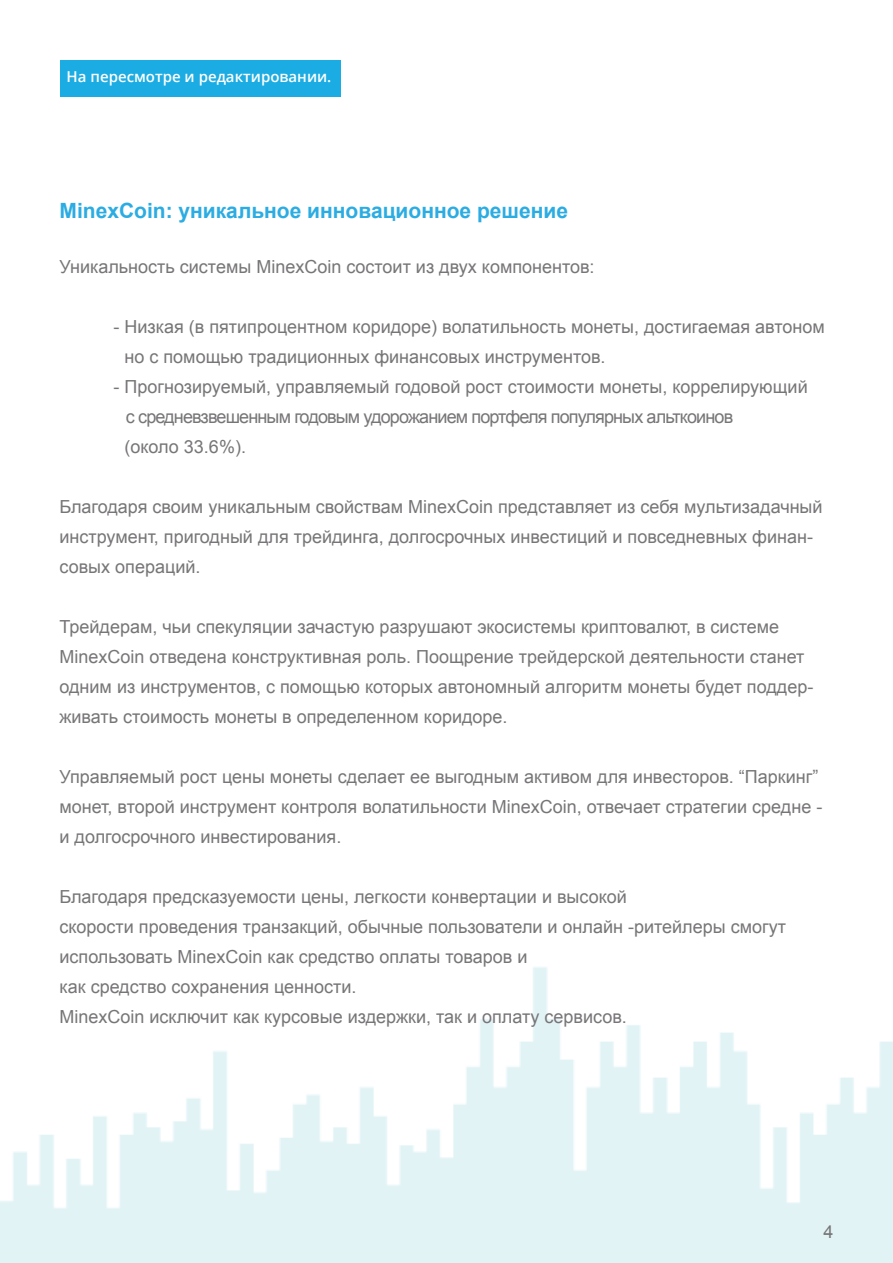
<style>
.page{position:relative;width:893px;height:1263px;background:#fff}
.page>*{position:absolute;margin:0;border:0;box-sizing:border-box;transform-origin:0 0}
.headline{font:700 21px "Arial";color:#2bace2}
.body{font:18px/30px "Arial";color:#777577}
.body-2{font:18px/30px "Arial";letter-spacing:-.025em;color:#777577}
.t1{font:600 15px "Open Sans";color:#fff}
</style>
<div class="page">
<img style="left:0;top:967px;width:893px;height:296px">
<div style="left:60px;top:60px;width:281px;height:37px;background:#1bace3"></div>
<p class="t1" style="left:67px;top:66px;width:266px">На пересмотре и редактировании.</p>
<p class="headline" style="left:60px;top:197px;width:510px">MinexCoin: уникальное инновационное решение</p>
<p class="body" style="left:60px;top:252px;width:537px">Уникальность системы MinexCoin состоит из двух компонентов:</p>
<p class="body" style="left:125px;top:312px;width:702px;text-indent:-11px">- Низкая (в пятипроцентном коридоре) волатильность монеты, достигаемая автоном но с помощью традиционных финансовых инструментов.</p>
<p class="body-2" style="left:125px;top:372px;width:685px;text-indent:-11px">- Прогнозируемый, управляемый годовой рост стоимости монеты, коррелирующий с средневзвешенным годовым удорожанием портфеля популярных альткоинов<br>(около 33.6%).</p>
<p class="body" style="left:60px;top:492px;width:765px">Благодаря своим уникальным свойствам MinexCoin представляет из себя мультизадачный инструмент, пригодный для трейдинга, долгосрочных инвестиций и повседневных финан&shy;совых операций.</p>
<p class="body" style="left:60px;top:612px;width:755px">Трейдерам, чьи спекуляции зачастую разрушают экосистемы криптовалют, в системе MinexCoin отведена конструктивная роль. Поощрение трейдерской деятельности станет одним из инструментов, с помощью которых автономный алгоритм монеты будет поддер&shy;живать стоимость монеты в определенном коридоре.</p>
<p class="body" style="left:60px;top:762px;width:764px">Управляемый рост цены монеты сделает ее выгодным активом для инвесторов. “Паркинг” монет, второй инструмент контроля волатильности MinexCoin, отвечает стратегии средне - и долгосрочного инвестирования.</p>
<p class="body" style="left:60px;top:882px;width:569px">Благодаря предсказуемости цены, легкости конвертации и высокой</p>
<p class="body" style="left:60px;top:912px;width:728px">скорости проведения транзакций, обычные пользователи и онлайн -ритейлеры cмогут использовать MinexCoin как средство оплаты товаров и</p>
<p class="body" style="left:60px;top:972px;width:298px">как средство сохранения ценности.</p>
<p class="body" style="left:60px;top:1002px;width:569px">MinexCoin исключит как курсовые издержки, так и оплату сервисов.</p>
<p class="body" style="left:823px;top:1217px;width:12px">4</p>
</div>
